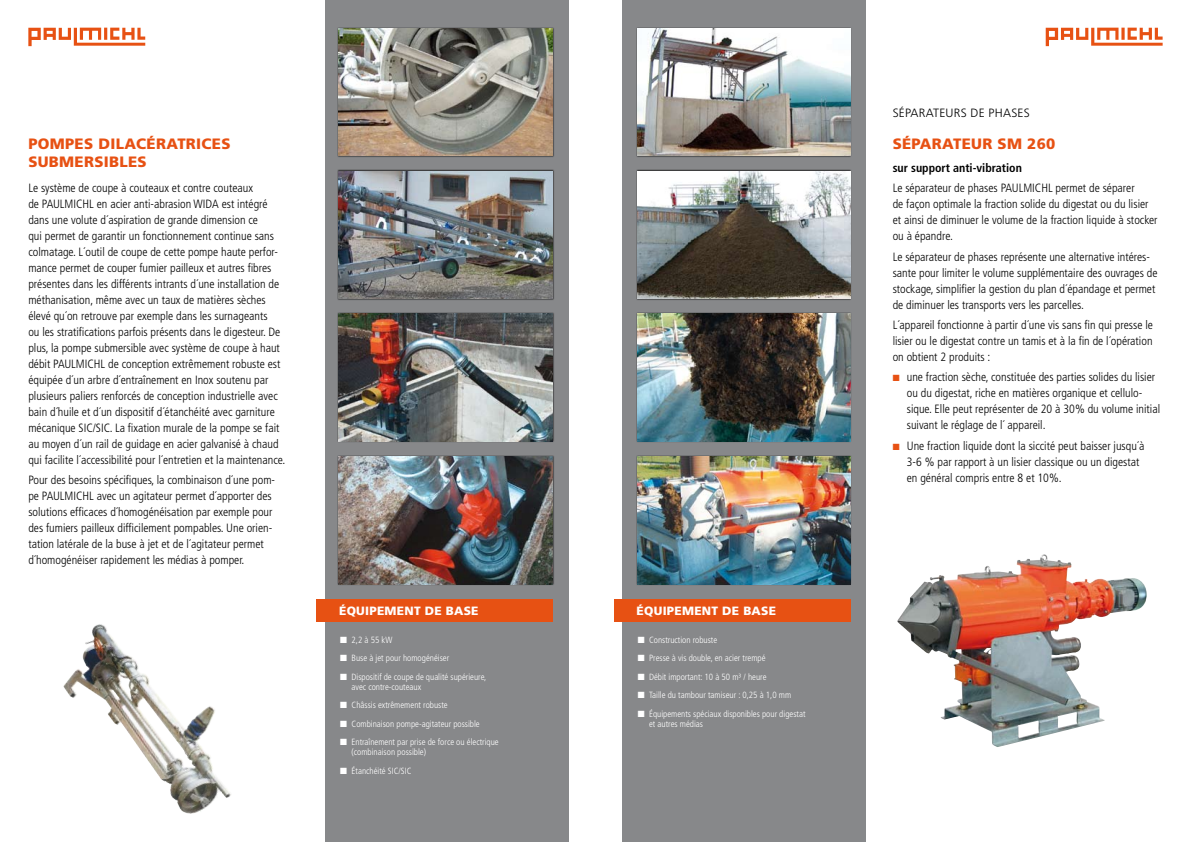
<style>
.page{position:relative;width:1191px;height:842px;background:#fff}
.page>*{position:absolute;margin:0;border:0;box-sizing:border-box;transform-origin:0 0}
.t1{font:900 15px/18px "Frutiger";letter-spacing:.02em;color:#e75113}
.t2{font:300 condensed 12px/16px "Frutiger";color:#000}
.t3{font:900 12px "Frutiger";letter-spacing:.02em;color:#fff}
.t4{font:700 condensed 12px "Frutiger";color:#000}
.t5{font:300 12px "Frutiger";letter-spacing:.02em;color:#000}
.t6{font:300 condensed 9px/10px "Frutiger";color:#fff}
.s1{color:#e75113}
</style>
<div class="page">
<svg style="left:1045px;top:28px;width:117px;height:18px"></svg>
<div style="left:622px;top:0;width:244px;height:842px;background:#87888a"></div>
<div style="left:636px;top:27px;width:219px;height:134px;background:#000;opacity:.75"></div>
<img style="left:638px;top:28px;width:212px;height:128px">
<div style="left:636px;top:170px;width:219px;height:134px;background:#000;opacity:.75"></div>
<img style="left:638px;top:171px;width:212px;height:128px">
<div style="left:636px;top:312px;width:219px;height:135px;background:#000;opacity:.75"></div>
<img style="left:638px;top:314px;width:212px;height:127px">
<div style="left:636px;top:455px;width:219px;height:134px;background:#000;opacity:.75"></div>
<img style="left:638px;top:456px;width:212px;height:128px">
<div style="left:613px;top:599px;width:237px;height:23px;background:#e75113"></div>
<img style="left:897px;top:558px;width:207px;height:189px">
<div style="left:325px;top:0;width:243px;height:842px;background:#87888a"></div>
<svg style="left:28px;top:28px;width:117px;height:18px"></svg>
<div style="left:316px;top:599px;width:237px;height:23px;background:#e75113"></div>
<div style="left:337px;top:27px;width:221px;height:134px;background:#000;opacity:.75"></div>
<img style="left:338px;top:28px;width:215px;height:128px">
<div style="left:337px;top:170px;width:221px;height:134px;background:#000;opacity:.75"></div>
<img style="left:338px;top:171px;width:215px;height:128px">
<div style="left:337px;top:312px;width:221px;height:135px;background:#000;opacity:.75"></div>
<img style="left:338px;top:314px;width:215px;height:127px">
<div style="left:337px;top:455px;width:221px;height:134px;background:#000;opacity:.75"></div>
<img style="left:338px;top:456px;width:215px;height:128px">
<img style="left:83px;top:624px;width:17px;height:34px">
<p class="t1" style="left:28px;top:135px;width:204px">POMPES DILACÉRATRICES<br>SUBMERSIBLES</p>
<p class="t2" style="left:28px;top:180px;width:258px">Le système de coupe à couteaux et contre couteaux<br>de PAULMICHL en acier anti-abrasion WIDA est intégré dans une volute d´aspiration de grande dimension ce<br>qui permet de garantir un fonctionnement continue sans colmatage. L´outil de coupe de cette pompe haute perfor&shy;mance permet de couper fumier pailleux et autres fibres présentes dans les différents intrants d´une installation de méthanisation, même avec un taux de matières sèches élevé qu´on retrouve par exemple dans les surnageants<br>ou les stratifications parfois présents dans le digesteur. De plus, la pompe submersible avec système de coupe à haut débit PAULMICHL de conception extrêmement robuste est équipée d´un arbre d´entraînement en Inox soutenu par plusieurs paliers renforcés de conception industrielle avec bain d´huile et d´un dispositif d´étanchéité avec garniture mécanique SIC/SIC. La fixation murale de la pompe se fait au moyen d´un rail de guidage en acier galvanisé à chaud qui facilite l´accessibilité pour l´entretien et la maintenance.</p>
<p class="t2" style="left:28px;top:472px;width:248px">Pour des besoins spécifiques, la combinaison d´une pom&shy;pe PAULMICHL avec un agitateur permet d´apporter des solutions efficaces d´homogénéisation par exemple pour des fumiers pailleux difficilement pompables. Une orien&shy;tation latérale de la buse à jet et de l´agitateur permet d´homogénéiser rapidement les médias à pomper.</p>
<p class="t3" style="left:339px;top:604px;width:27px">ÉQUIPEMENT</p>
<p class="t3" style="left:425px;top:604px;width:39px">DE BASE</p>
<p class="t6" style="left:340px;top:635px;width:54px">■ 2,2 à 55 kW</p>
<p class="t6" style="left:340px;top:653px;width:110px">■ Buse à jet pour homogénéiser</p>
<p class="t6" style="left:351px;top:672px;width:136px;text-indent:-11px">■ Dispositif de coupe de qualité supérieure, avec contre-couteaux</p>
<p class="t6" style="left:340px;top:700px;width:109px">■ Châssis extrêmement robuste</p>
<p class="t6" style="left:340px;top:719px;width:141px">■ Combinaison pompe-agitateur possible</p>
<p class="t6" style="left:351px;top:737px;width:149px;text-indent:-11px">■ Entraînement par prise de force ou électrique (combinaison possible)</p>
<p class="t6" style="left:340px;top:766px;width:73px">■ Étanchéité SIC/SIC</p>
<p class="t3" style="left:636px;top:604px;width:27px">ÉQUIPEMENT</p>
<p class="t3" style="left:722px;top:604px;width:39px">DE BASE</p>
<p class="t6" style="left:638px;top:635px;width:81px">■ Construction robuste</p>
<p class="t6" style="left:638px;top:653px;width:129px">■ Presse à vis double, en acier trempé</p>
<p class="t6" style="left:638px;top:672px;width:130px">■ Débit important: 10 à 50 m³ / heure</p>
<p class="t6" style="left:638px;top:690px;width:155px">■ Taille du tambour tamiseur : 0,25 à 1,0 mm</p>
<p class="t6" style="left:649px;top:709px;width:158px;text-indent:-11px">■ Équipements spéciaux disponibles pour digestat et autres médias</p>
<p class="t5" style="left:892px;top:106px;width:139px">SÉPARATEURS DE PHASES</p>
<p class="t1" style="left:892px;top:135px;width:164px">SÉPARATEUR SM 260</p>
<p class="t4" style="left:892px;top:161px;width:131px">sur support anti-vibration</p>
<p class="t2" style="left:892px;top:180px;width:266px">Le séparateur de phases PAULMICHL permet de séparer<br>de façon optimale la fraction solide du digestat ou du lisier et ainsi de diminuer le volume de la fraction liquide à stocker ou à épandre.</p>
<p class="t2" style="left:892px;top:249px;width:266px">Le séparateur de phases représente une alternative intéres&shy;sante pour limiter le volume supplémentaire des ouvrages de stockage, simplifier la gestion du plan d´épandage et permet de diminuer les transports vers les parcelles.</p>
<p class="t2" style="left:892px;top:317px;width:262px;text-align:justify">L´appareil fonctionne à partir d´une vis sans fin qui presse le lisier ou le digestat contre un tamis et à la fin de l´opération on obtient 2 produits :</p>
<p class="t2" style="left:907px;top:369px;width:255px;text-indent:-14px"><span class="s1">■</span> une fraction sèche, constituée des parties solides du lisier ou du digestat, riche en matières organique et cellulo&shy;sique. Elle peut représenter de 20 à 30% du volume initial suivant le réglage de l´ appareil.</p>
<p class="t2" style="left:907px;top:437px;width:239px;text-indent:-14px"><span class="s1">■</span> Une fraction liquide dont la siccité peut baisser jusqu´à<br>3-6 % par rapport à un lisier classique ou un digestat en général compris entre 8 et 10%.</p>
</div>
